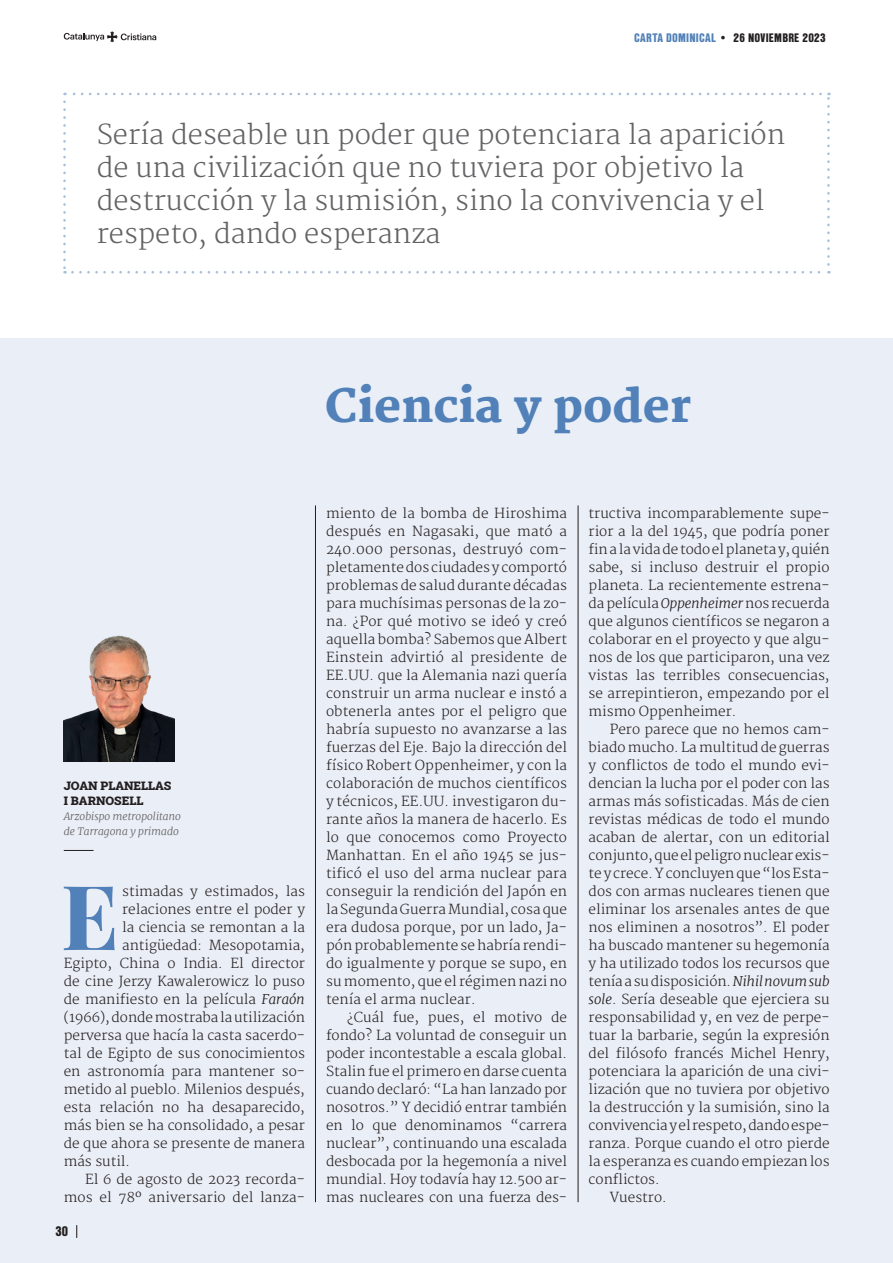
<style>
.page{position:relative;width:893px;height:1263px;background:#fff}
.page>*{position:absolute;margin:0;border:0;box-sizing:border-box;transform-origin:0 0}
.t1{font:800 89.7px "Playfair Display";color:#5181b8}
.TITOL_OMELLA{font:800 45px "Merriweather";color:#5181b8}
.DESTACATS_CARTA_DOMINICAL{font:300 27px/33px "Merriweather";color:#636366}
.TEXTO_PPAL_ESP{font:300 13.5px/18px "Merriweather";color:#231f20;text-align:justify}
.t2{font:900 13.5px "Nimbus San Con LOT";color:#231f20}
.t3{font:900 12px "Nimbus San Con LOT";letter-spacing:.02em;color:#231f20}
.NOM_REDACTORS{font:12px "Roboto Slab";color:#231f20}
.CARREC_REDACTORS{font:italic 300 10.5px/15px "Merriweather";color:#636366}
.s1{color:#5181b8}
.s2{font-style:italic}
</style>
<div class="page">
<div style="left:0;top:338px;width:893px;height:925px;background:#eaeef6"></div>
<hr style="left:64px;top:850px;width:30px;height:1px;background:#231f20">
<img style="left:64px;top:635px;width:110px;height:127px">
<hr style="left:315px;top:505px;width:1px;height:697px;background:#231f20">
<hr style="left:578px;top:505px;width:1px;height:697px;background:#231f20">
<svg style="left:63px;top:102px;width:3px;height:172px"></svg>
<svg style="left:72px;top:271px;width:757px;height:3px"></svg>
<svg style="left:827px;top:93px;width:3px;height:171px"></svg>
<svg style="left:65px;top:93px;width:756px;height:2px"></svg>
<svg style="left:64px;top:31px;width:92px;height:11px"></svg>
<svg style="left:76px;top:1225px;width:1px;height:13px"></svg>
<p class="t3" style="left:634px;top:28px;width:193px"><span class="s1">CARTA DOMINICAL</span> • 26 NOVIEMBRE 2023</p>
<p class="DESTACATS_CARTA_DOMINICAL" style="left:97px;top:119px;width:690px">Sería deseable un poder que potenciara la aparición de una civilización que no tuviera por objetivo la destrucción y la sumisión, sino la convivencia y el respeto, dando esperanza</p>
<p class="TITOL_OMELLA" style="left:325px;top:380px;width:368px">Ciencia y poder</p>
<p class="NOM_REDACTORS" style="left:64px;top:777px;width:109px">JOAN PLANELLAS</p>
<p class="NOM_REDACTORS" style="left:64px;top:792px;width:81px">I BARNOSELL</p>
<p class="CARREC_REDACTORS" style="left:64px;top:809px;width:119px">Arzobispo metropolitano de Tarragona y primado</p>
<p class="t1" style="left:61px;top:846px;width:59px">E</p>
<p class="TEXTO_PPAL_ESP" style="left:122px;top:883px;width:184px">stimadas y estimados, las</p>
<p class="TEXTO_PPAL_ESP" style="left:122px;top:901px;width:184px">relaciones entre el poder y</p>
<p class="TEXTO_PPAL_ESP" style="left:122px;top:919px;width:184px">la ciencia se remontan a la</p>
<p class="TEXTO_PPAL_ESP" style="left:122px;top:937px;width:184px">antigüedad: Mesopotamia,</p>
<p class="TEXTO_PPAL_ESP" style="left:64px;top:955px;width:243px">Egipto, China o India. El director</p>
<p class="TEXTO_PPAL_ESP" style="left:64px;top:973px;width:243px">de cine Jerzy Kawalerowicz lo puso</p>
<p class="TEXTO_PPAL_ESP" style="left:64px;top:991px;width:243px">de manifiesto en la película <span class="s2">Faraón</span></p>
<p class="TEXTO_PPAL_ESP" style="left:64px;top:1009px;width:243px">(1966), donde mostraba la utilización</p>
<p class="TEXTO_PPAL_ESP" style="left:64px;top:1027px;width:243px">perversa que hacía la casta sacerdo-</p>
<p class="TEXTO_PPAL_ESP" style="left:64px;top:1045px;width:243px">tal de Egipto de sus conocimientos</p>
<p class="TEXTO_PPAL_ESP" style="left:64px;top:1063px;width:243px">en astronomía para mantener so-</p>
<p class="TEXTO_PPAL_ESP" style="left:64px;top:1081px;width:243px">metido al pueblo. Milenios después,</p>
<p class="TEXTO_PPAL_ESP" style="left:64px;top:1099px;width:243px">esta relación no ha desaparecido,</p>
<p class="TEXTO_PPAL_ESP" style="left:64px;top:1117px;width:243px">más bien se ha consolidado, a pesar</p>
<p class="TEXTO_PPAL_ESP" style="left:64px;top:1135px;width:243px">de que ahora se presente de manera</p>
<p class="TEXTO_PPAL_ESP" style="left:64px;top:1153px;width:68px">más sutil.</p>
<p class="TEXTO_PPAL_ESP" style="left:64px;top:1171px;width:243px;text-align:right">El 6 de agosto de 2023 recorda&shy;mos el 78º aniversario del lanza-</p>
<p class="t2" style="left:55px;top:1221px;width:14px">30</p>
<p class="TEXTO_PPAL_ESP" style="left:326px;top:505px;width:242px">miento de la bomba de Hiroshima ―después en Nagasaki―, que mató a 240.000 personas, destruyó com&shy;pletamente dos ciudades y comportó problemas de salud durante décadas para muchísimas personas de la zo&shy;na. ¿Por qué motivo se ideó y creó aquella bomba? Sabemos que Albert Einstein advirtió al presidente de EE.UU. que la Alemania nazi quería construir un arma nuclear e instó a obtenerla antes por el peligro que habría supuesto no avanzarse a las fuerzas del Eje. Bajo la dirección del físico Robert Oppenheimer, y con la colaboración de muchos científicos y técnicos, EE.UU. investigaron du&shy;rante años la manera de hacerlo. Es lo que conocemos como Proyecto Manhattan. En el año 1945 se jus&shy;tificó el uso del arma nuclear para conseguir la rendición del Japón en la Segunda Guerra Mundial, cosa que era dudosa porque, por un lado, Ja&shy;pón probablemente se habría rendi&shy;do igualmente y porque se supo, en su momento, que el régimen nazi no tenía el arma nuclear.</p>
<p class="TEXTO_PPAL_ESP" style="left:326px;top:1009px;width:242px;text-indent:21px">¿Cuál fue, pues, el motivo de fondo? La voluntad de conseguir un poder incontestable a escala global.<br>Stalin fue el primero en darse cuenta cuando declaró: “La han lanzado por nosotros.” Y decidió entrar también en lo que denominamos “carrera nuclear”, continuando una escalada desbocada por la hegemonía a nivel mundial. Hoy todavía hay 12.500 ar&shy;mas nucleares con una fuerza des-</p>
<p class="TEXTO_PPAL_ESP" style="left:589px;top:505px;width:242px">tructiva incomparablemente supe&shy;rior a la del 1945, que podría poner fin a la vida de todo el planeta y, quién sabe, si incluso destruir el propio planeta. La recientemente estrena&shy;da película <span class="s2">Oppenheimer</span> nos recuerda que algunos científicos se negaron a colaborar en el proyecto y que algu&shy;nos de los que participaron, una vez vistas las terribles consecuencias, se arrepintieron, empezando por el mismo Oppenheimer.</p>
<p class="TEXTO_PPAL_ESP" style="left:589px;top:721px;width:242px;text-indent:21px">Pero parece que no hemos cam&shy;biado mucho. La multitud de guerras y conflictos de todo el mundo evi&shy;dencian la lucha por el poder con las armas más sofisticadas. Más de cien revistas médicas de todo el mundo acaban de alertar, con un editorial conjunto, que el peligro nuclear exis&shy;te y crece. Y concluyen que “los Esta&shy;dos con armas nucleares tienen que eliminar los arsenales antes de que nos eliminen a nosotros”. El poder ha buscado mantener su hegemonía y ha utilizado todos los recursos que tenía a su disposición. <span class="s2">Nihil novum sub sole</span>. Sería deseable que ejerciera su responsabilidad y, en vez de perpe&shy;tuar la barbarie, según la expresión del filósofo francés Michel Henry, potenciara la aparición de una civi&shy;lización que no tuviera por objetivo la destrucción y la sumisión, sino la convivencia y el respeto, dando espe&shy;ranza. Porque cuando el otro pierde la esperanza es cuando empiezan los conflictos.</p>
<p class="TEXTO_PPAL_ESP" style="left:610px;top:1189px;width:58px">Vuestro.</p>
</div>
